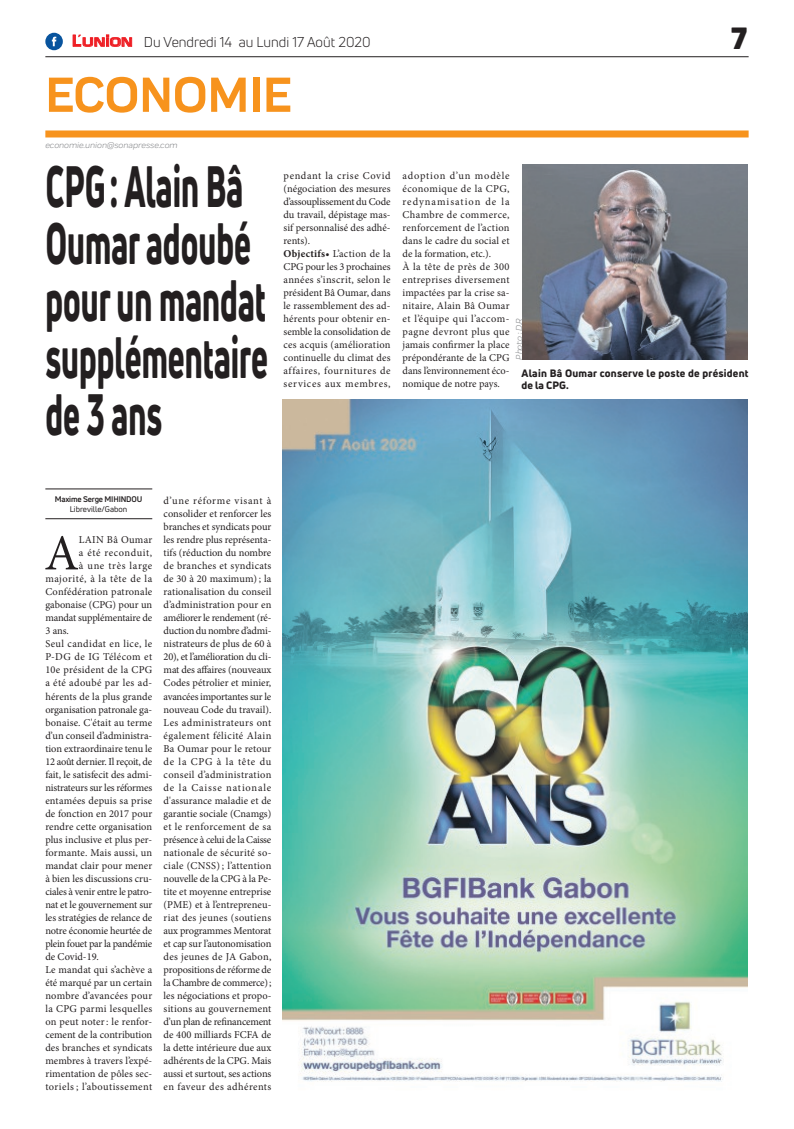
<style>
.page{position:relative;width:794px;height:1129px;background:#fff}
.page>*{position:absolute;margin:0;border:0;box-sizing:border-box;transform-origin:0 0}
.t1{font:800 57px/57px "Uni Neue";color:#231f20;scale:.56 1}
.t2{font:700 51px "Praktika";color:#f7931d}
.t3{font:50.5px "Minion Pro";color:#231f20}
.t4{font:900 30px "Uni Neue";color:#231f20}
.t5{font:14px "Uni Neue";color:#231f20}
.t6{font:10.5px/13px "Minion Pro";letter-spacing:.005em;color:#231f20;text-align:justify}
.t7{font:10.5px/13px "Minion Pro";letter-spacing:.025em;color:#231f20}
.t8{font:10.5px "Minion Pro";letter-spacing:-.015em;color:#231f20}
.t9{font:10.5px "Minion Pro";letter-spacing:-.02em;color:#231f20}
.t10{font:800 10.5px/12.6px "Uni Neue";letter-spacing:.02em;color:#231f20}
.t11{font:10.5px "Minion Pro";letter-spacing:.035em;color:#231f20}
.t12{font:10.5px "Minion Pro";letter-spacing:.04em;color:#231f20}
.t13{font:10.5px "Minion Pro";letter-spacing:-.025em;color:#231f20}
.t14{font:10.5px "Minion Pro";letter-spacing:.045em;color:#231f20}
.t15{font:10.5px "Minion Pro";letter-spacing:.03em;color:#231f20}
.t16{font:10.5px "Minion Pro";letter-spacing:.05em;color:#231f20}
.t17{font:10.5px "Minion Pro";letter-spacing:.055em;color:#231f20}
.t18{font:italic 9px "Praktika";color:#818386}
.t19{font:700 8px "Uni Neue";letter-spacing:-.02em;color:#231f20}
.t20{font:8px "Uni Neue";color:#231f20}
.s1{font-family:"Eurostile";font-weight:600;font-size:15px;color:#ee1d23}
.s2{font-family:"Eurostile";font-weight:600;font-size:11.4px;color:#ee1d23}
.s3{font-weight:700}
</style>
<div class="page">
<div style="left:45px;top:130px;width:703px;height:7px;background:#f7931d"></div>
<hr style="left:45px;top:56px;width:703px;height:1px;background:#231f20">
<svg style="left:72px;top:34px;width:60px;height:13px"></svg>
<div style="left:45px;top:33px;width:18px;height:17px;background:#08549e;border-radius:50%"></div>
<svg style="left:52px;top:37px;width:4px;height:9px"></svg>
<img style="left:283px;top:400px;width:464px;height:682px">
<hr style="left:45px;top:518px;width:107px;height:1px;background:#231f20">
<hr style="left:45px;top:488px;width:107px;height:1px;background:#231f20">
<img style="left:522px;top:164px;width:225px;height:195px">
<h3 class="t5" style="left:72px;top:33px;width:300px"><span class="s1">L</span><span class="s2">UNION</span> Du Vendredi 14 au Lundi 17 Août 2020</h3>
<h2 class="t2" style="left:45px;top:54px;width:248px">ECONOMIE</h2>
<p class="t18" style="left:45px;top:139px;width:134px">economie.union@sonapresse.com</p>
<h3 class="t4" style="left:731px;top:17px;width:18px">7</h3>
<h1 class="t1" style="left:45px;top:157px;width:399px">CPG: Alain Bâ<br>Oumar adoubé pour un mandat supplémentaire de 3 ans</h1>
<p class="t6" style="left:283px;top:169px;width:108px;text-align:left">pendant la crise Covid (négociation des mesures d’assouplissement du Code du travail, dépistage mas&shy;sif personnalisé des adhé&shy;rents).<br><span class="s3">Objectifs•</span> L’action de la<br>CPG pour les 3 prochaines années s’inscrit, selon le président Bâ Oumar, dans le rassemblement des ad&shy;hérents pour obtenir en&shy;semble la consolidation de ces acquis (amélioration continuelle du climat des affaires, fournitures de services aux membres,</p>
<p class="t7" style="left:402px;top:169px;width:108px">adoption d’un modèle économique de la CPG, redynamisation de la<br>Chambre de commerce, renforcement de l’action dans le cadre du social et de la formation, etc.).<br>À la tête de près de 300 entreprises diversement impactées par la crise sa&shy;nitaire, Alain Bâ Oumar et l’équipe qui l’accom&shy;pagne devront plus que jamais confirmer la place prépondérante de la CPG dans l’environnement éco&shy;nomique de notre pays.</p>
<p class="t18" style="left:513px;top:359px;width:42px;rotate:-90deg">Photo : D.R</p>
<p class="t10" style="left:521px;top:366px;width:228px">Alain Bâ Oumar conserve le poste de président de la CPG.</p>
<p class="t19" style="left:55px;top:494px;width:89px">Maxime Serge MIHINDOU</p>
<p class="t20" style="left:70px;top:504px;width:59px">Libreville/Gabon</p>
<h3 class="t3" style="left:44px;top:519px;width:36px">A</h3>
<p class="t7" style="left:79px;top:533px;width:75px">LAIN Bâ Oumar</p>
<p class="t16" style="left:79px;top:546px;width:75px">a été reconduit,</p>
<p class="t17" style="left:79px;top:559px;width:75px">à une très large</p>
<p class="t14" style="left:45px;top:572px;width:108px">majorité, à la tête de la</p>
<p class="t6" style="left:45px;top:585px;width:108px">Confédération patronale</p>
<p class="t6" style="left:45px;top:598px;width:108px">gabonaise (CPG) pour un</p>
<p class="t8" style="left:45px;top:611px;width:108px">mandat supplémentaire de</p>
<p class="t6" style="left:45px;top:624px;width:25px">3 ans.</p>
<p class="t11" style="left:45px;top:637px;width:108px">Seul candidat en lice, le</p>
<p class="t12" style="left:45px;top:650px;width:108px">P-DG de IG Télécom et</p>
<p class="t7" style="left:45px;top:663px;width:108px">10e président de la CPG</p>
<p class="t11" style="left:45px;top:676px;width:108px">a été adoubé par les ad-</p>
<p class="t6" style="left:45px;top:689px;width:108px">hérents de la plus grande</p>
<p class="t6" style="left:45px;top:702px;width:108px">organisation patronale ga-</p>
<p class="t6" style="left:45px;top:715px;width:108px">bonaise. C'était au terme</p>
<p class="t6" style="left:45px;top:728px;width:108px">d’un conseil d’administra-</p>
<p class="t6" style="left:45px;top:741px;width:108px">tion extraordinaire tenu le</p>
<p class="t9" style="left:45px;top:754px;width:108px">12 août dernier. Il reçoit, de</p>
<p class="t6" style="left:45px;top:767px;width:108px">fait, le satisfecit des admi-</p>
<p class="t8" style="left:45px;top:780px;width:108px">nistrateurs sur les réformes</p>
<p class="t6" style="left:45px;top:793px;width:108px">entamées depuis sa prise</p>
<p class="t6" style="left:45px;top:806px;width:108px">de fonction en 2017 pour</p>
<p class="t6" style="left:45px;top:819px;width:108px">rendre cette organisation</p>
<p class="t6" style="left:45px;top:832px;width:108px">plus inclusive et plus per-</p>
<p class="t6" style="left:45px;top:845px;width:108px">formante. Mais aussi, un</p>
<p class="t6" style="left:45px;top:858px;width:108px">mandat clair pour mener</p>
<p class="t6" style="left:45px;top:871px;width:108px">à bien les discussions cru-</p>
<p class="t9" style="left:45px;top:884px;width:108px">ciales à venir entre le patro-</p>
<p class="t8" style="left:45px;top:897px;width:108px">nat et le gouvernement sur</p>
<p class="t6" style="left:45px;top:910px;width:108px">les stratégies de relance de</p>
<p class="t8" style="left:45px;top:923px;width:108px">notre économie heurtée de</p>
<p class="t13" style="left:45px;top:936px;width:108px">plein fouet par la pandémie</p>
<p class="t6" style="left:45px;top:949px;width:55px">de Covid-19.</p>
<p class="t6" style="left:45px;top:962px;width:108px">Le mandat qui s’achève a</p>
<p class="t6" style="left:45px;top:975px;width:108px">été marqué par un certain</p>
<p class="t7" style="left:45px;top:988px;width:108px">nombre d’avancées pour</p>
<p class="t15" style="left:45px;top:1001px;width:108px">la CPG parmi lesquelles</p>
<p class="t6" style="left:45px;top:1014px;width:108px">on peut noter: le renfor-</p>
<p class="t6" style="left:45px;top:1027px;width:108px">cement de la contribution</p>
<p class="t6" style="left:45px;top:1040px;width:108px">des branches et syndicats</p>
<p class="t6" style="left:45px;top:1053px;width:108px">membres à travers l’expé-</p>
<p class="t6" style="left:45px;top:1066px;width:108px">rimentation de pôles sec-</p>
<p class="t12" style="left:45px;top:1079px;width:108px">toriels ; l’aboutissement</p>
<p class="t6" style="left:164px;top:494px;width:109px">d’une réforme visant à consolider et renforcer les branches et syndicats pour les rendre plus représenta&shy;tifs (réduction du nombre de branches et syndicats de 30 à 20 maximum); la rationalisation du conseil d’administration pour en améliorer le rendement (ré&shy;duction du nombre d’admi&shy;nistrateurs de plus de 60 à 20), et l’amélioration du cli&shy;mat des affaires (nouveaux Codes pétrolier et minier, avancées importantes sur le nouveau Code du travail).<br>Les administrateurs ont également félicité Alain Ba Oumar pour le retour de la CPG à la tête du conseil d’administration de la Caisse nationale d'assurance maladie et de garantie sociale (Cnamgs) et le renforcement de sa présence à celui de la Caisse nationale de sécurité so&shy;ciale (CNSS) ; l’attention nouvelle de la CPG à la Pe&shy;tite et moyenne entreprise (PME) et à l’entrepreneu&shy;riat des jeunes (soutiens aux programmes Mentorat et cap sur l’autonomisation des jeunes de JA Gabon, propositions de réforme de la Chambre de commerce); les négociations et propo&shy;sitions au gouvernement d’un plan de refinancement de 400 milliards FCFA de la dette intérieure due aux adhérents de la CPG. Mais aussi et surtout, ses actions en faveur des adhérents</p>
</div>
